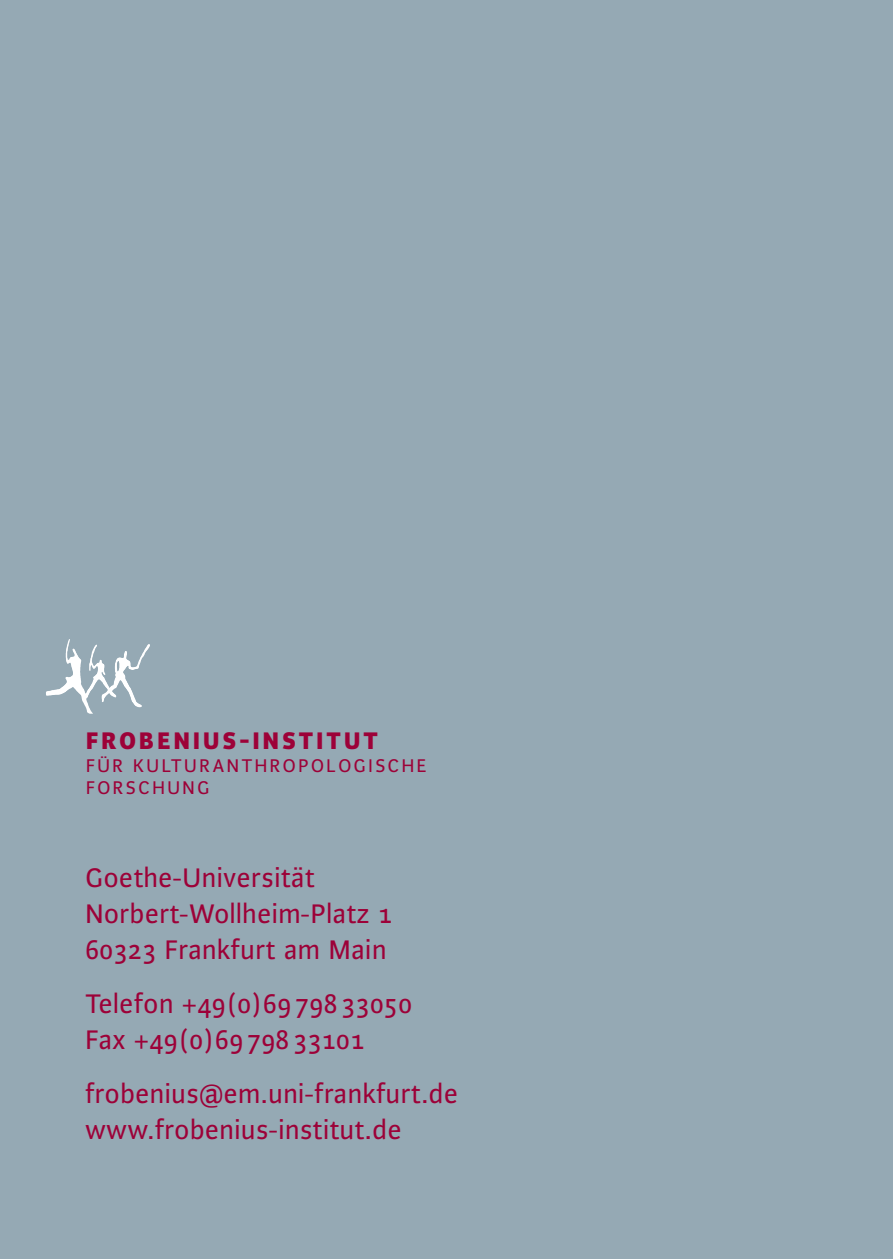
<style>
.page{position:relative;width:893px;height:1259px;background:#95a9b4}
.page>*{position:absolute;margin:0;border:0;box-sizing:border-box;transform-origin:0 0}
.t1{font:28.5px/36px "Alibi Roman Os F";color:#9d0138}
.t2{font:800 25.5px "Alibi";letter-spacing:.1em;color:#9d0138}
.t3{font:19.5px/22.5px "Alibi Roman Os F";letter-spacing:.1em;color:#9d0138}
</style>
<div class="page">
<img style="left:46px;top:639px;width:27px;height:57px">
<p class="t2" style="left:86px;top:724px;width:294px">FROBENIUS-INSTITUT</p>
<p class="t3" style="left:86px;top:753px;width:343px">für kulturanthropologische<br>Forschung</p>
<p class="t1" style="left:85px;top:858px;width:309px">Goethe-U niversität<br>Norbert-Wollheim-Platz 1<br>60323 Frankfurt am Main</p>
<p class="t1" style="left:85px;top:984px;width:329px">Telefon +49(0)6979833050<br>Fax +49(0)69 798 33101</p>
<p class="t1" style="left:85px;top:1074px;width:375px">frobenius@em.uni-frankfurt.de www.frobenius-institut.de</p>
</div>
